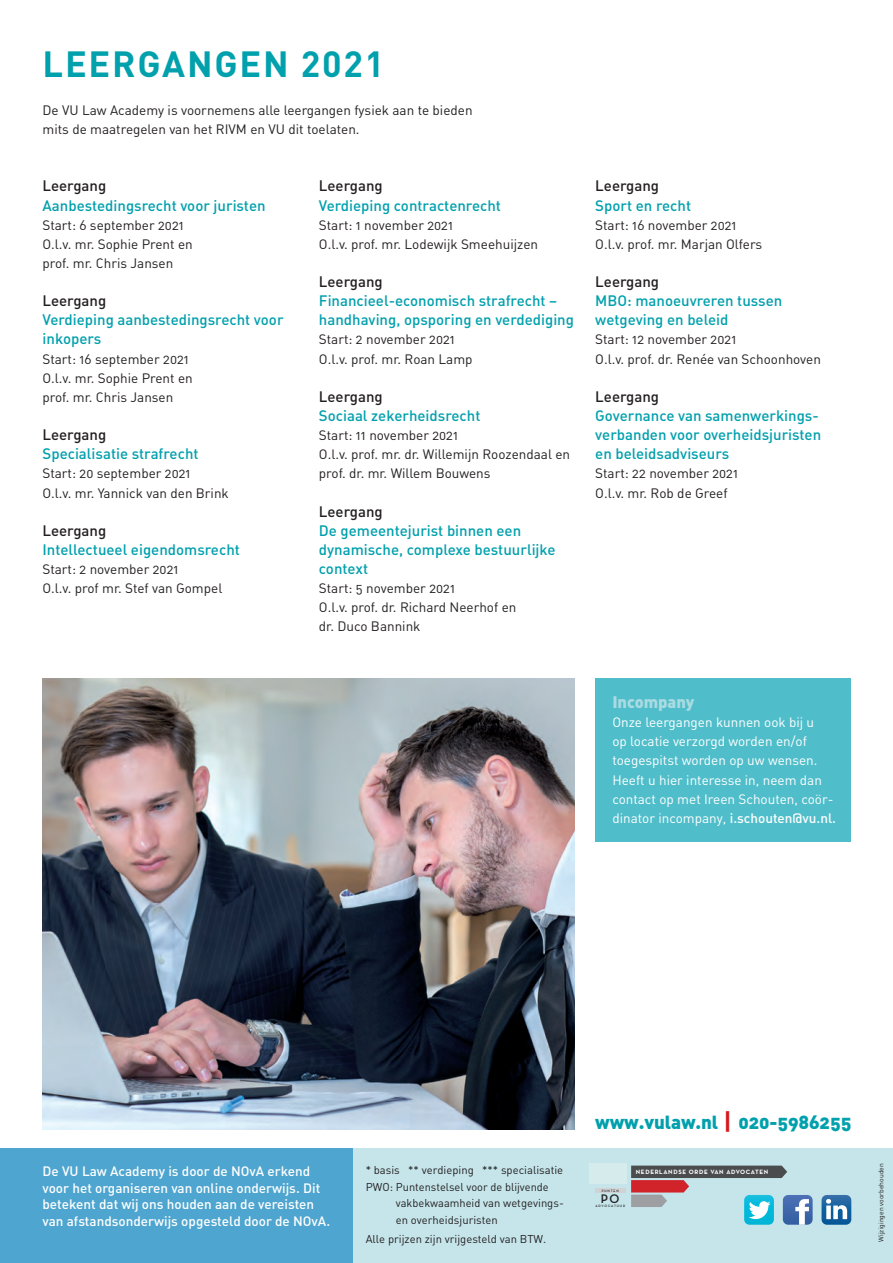
<style>
.page{position:relative;width:893px;height:1263px;background:#fff}
.page>*{position:absolute;margin:0;border:0;box-sizing:border-box;transform-origin:0 0}
.Kop{font:700 36px "DIN";letter-spacing:.05em;color:#00a0ad}
.Tussenkop_2{font:18.75px "DIN Black Alternate";letter-spacing:-.005em;color:#00a0ad}
.Kopje{font:16.5px "DIN Black Alternate";color:#aadbe2}
.Opleiding{font:15px/19.2px "DIN Medium Alternate";color:#00a0ad}
.Opleiding-2{font:15px "DIN Medium Alternate";color:#231f20}
.t1{font:13.5px/19.2px "DIN Regular Alternate";color:#231f20}
.t2{font:13.5px/19.2px "DIN Regular Alternate";color:#fff}
.t3{font:13.5px/16.5px "DIN Medium Alternate";color:#fff}
.t4{font:700 12.6px "Neutra Disp";color:#231f20}
.Tussenkop_2-2{font:11.25px/16.5px "DIN Regular Alternate";color:#231f20}
.t5{font:6.75px "DIN Regular Alternate";color:#231f20}
.t6{font:700 6.3px "Neutra Text";letter-spacing:.1em;color:#fff}
.t7{font:700 3.45px "Neutra Disp";letter-spacing:.25em;color:#231f20}
.s1{font-family:"DIN Medium Alternate"}
.s2{font-family:"DIN Bold Alternate";font-size:24px;color:#d7171f}
</style>
<div class="page">
<div style="left:595px;top:678px;width:255px;height:164px;background:#50beca"></div>
<div style="left:0;top:1148px;width:893px;height:115px;background:#c5e5ea"></div>
<div style="left:0;top:1148px;width:353px;height:115px;background:#4ea5cf"></div>
<hr style="left:595px;top:1188px;width:31px;height:4px;background:#d1d2d4">
<div style="left:589px;top:1163px;width:38px;height:20px;background:#d6ebeb"></div>
<svg style="left:631px;top:1165px;width:182px;height:60px"></svg>
<svg style="left:821px;top:1195px;width:30px;height:30px"></svg>
<img style="left:43px;top:678px;width:531px;height:451px">
<p class="Kop" style="left:43px;top:40px;width:343px">LEERGANGEN 2021</p>
<p class="t1" style="left:43px;top:100px;width:432px">De VU Law Academy is voornemens alle leergangen fysiek aan te bieden</p>
<p class="t1" style="left:43px;top:119px;width:319px">mits de maatregelen van het RIVM en VU dit toelaten.</p>
<p class="Opleiding-2" style="left:43px;top:176px;width:65px">Leergang</p>
<p class="Opleiding" style="left:43px;top:195px;width:225px">Aanbestedingsrecht voor juristen</p>
<p class="t1" style="left:43px;top:215px;width:143px">Start: 6 september 2021</p>
<p class="t1" style="left:43px;top:234px;width:152px">O.l.v. mr. Sophie Prent en</p>
<p class="t1" style="left:43px;top:253px;width:132px">prof. mr. Chris Jansen</p>
<p class="Opleiding-2" style="left:43px;top:291px;width:65px">Leergang</p>
<p class="Opleiding" style="left:43px;top:310px;width:243px">Verdieping aanbestedingsrecht voor inkopers</p>
<p class="t1" style="left:43px;top:349px;width:148px">Start: 16 september 2021</p>
<p class="t1" style="left:43px;top:368px;width:152px">O.l.v. mr. Sophie Prent en</p>
<p class="t1" style="left:43px;top:387px;width:132px">prof. mr. Chris Jansen</p>
<p class="Opleiding-2" style="left:43px;top:425px;width:65px">Leergang</p>
<p class="Opleiding" style="left:43px;top:444px;width:158px">Specialisatie strafrecht</p>
<p class="t1" style="left:43px;top:464px;width:150px">Start: 20 september 2021</p>
<p class="t1" style="left:43px;top:483px;width:188px">O.l.v. mr. Yannick van den Brink</p>
<p class="Opleiding-2" style="left:43px;top:521px;width:65px">Leergang</p>
<p class="Opleiding" style="left:43px;top:539px;width:199px">Intellectueel eigendomsrecht</p>
<p class="t1" style="left:43px;top:559px;width:137px">Start: 2 november 2021</p>
<p class="t1" style="left:43px;top:578px;width:181px">O.l.v. prof mr. Stef van Gompel</p>
<p class="Opleiding-2" style="left:319px;top:176px;width:65px">Leergang</p>
<p class="Opleiding" style="left:319px;top:195px;width:184px">Verdieping contractenrecht</p>
<p class="t1" style="left:319px;top:215px;width:136px">Start: 1 november 2021</p>
<p class="t1" style="left:319px;top:234px;width:221px">O.l.v. prof. mr. Lodewijk Smeehuijzen</p>
<p class="Opleiding-2" style="left:319px;top:272px;width:65px">Leergang</p>
<p class="Opleiding" style="left:319px;top:291px;width:257px">Financieel-economisch strafrecht – handhaving, opsporing en verdediging</p>
<p class="t1" style="left:319px;top:330px;width:137px">Start: 2 november 2021</p>
<p class="t1" style="left:319px;top:349px;width:155px">O.l.v. prof. mr. Roan Lamp</p>
<p class="Opleiding-2" style="left:319px;top:387px;width:65px">Leergang</p>
<p class="Opleiding" style="left:319px;top:405px;width:163px">Sociaal zekerheidsrecht</p>
<p class="t1" style="left:319px;top:425px;width:141px">Start: 11 november 2021</p>
<p class="t1" style="left:319px;top:444px;width:253px">O.l.v. prof. mr. dr. Willemijn Roozendaal en prof. dr. mr. Willem Bouwens</p>
<p class="Opleiding-2" style="left:319px;top:502px;width:65px">Leergang</p>
<p class="Opleiding" style="left:319px;top:520px;width:204px">De gemeentejurist binnen een</p>
<p class="Opleiding" style="left:319px;top:539px;width:238px">dynamische, complexe bestuurlijke context</p>
<p class="t1" style="left:319px;top:578px;width:138px">Start: 5 november 2021</p>
<p class="t1" style="left:319px;top:598px;width:199px">O.l.v. prof. dr. Richard Neerhof en</p>
<p class="t1" style="left:319px;top:617px;width:103px">dr. Duco Bannink</p>
<p class="Opleiding-2" style="left:595px;top:176px;width:65px">Leergang</p>
<p class="Opleiding" style="left:595px;top:195px;width:97px">Sport en recht</p>
<p class="t1" style="left:595px;top:215px;width:143px">Start: 16 november 2021</p>
<p class="t1" style="left:595px;top:234px;width:169px">O.l.v. prof. mr. Marjan Olfers</p>
<p class="Opleiding-2" style="left:595px;top:272px;width:65px">Leergang</p>
<p class="Opleiding" style="left:595px;top:291px;width:188px">MBO: manoeuvreren tussen</p>
<p class="Opleiding" style="left:595px;top:310px;width:135px">wetgeving en beleid</p>
<p class="t1" style="left:595px;top:330px;width:143px">Start: 12 november 2021</p>
<p class="t1" style="left:595px;top:349px;width:227px">O.l.v. prof. dr. Renée van Schoonhoven</p>
<p class="Opleiding-2" style="left:595px;top:387px;width:65px">Leergang</p>
<p class="Opleiding" style="left:595px;top:405px;width:227px">Governance van samenwerkings&shy;verbanden voor overheidsjuristen en beleidsadviseurs</p>
<p class="t1" style="left:595px;top:464px;width:144px">Start: 22 november 2021</p>
<p class="t1" style="left:595px;top:483px;width:134px">O.l.v. mr. Rob de Greef</p>
<p class="Kopje" style="left:612px;top:691px;width:84px">Incompany</p>
<p class="t2" style="left:612px;top:712px;width:225px">Onze leergangen kunnen ook bij u<br>op locatie verzorgd worden en/of toegespitst worden op uw wensen.<br>Heeft u hier interesse in, neem dan contact op met Ireen Schouten, coör&shy;dinator incompany, <span class="s1">i.schouten@vu.nl.</span></p>
<p class="Tussenkop_2" style="left:595px;top:1109px;width:258px">www.vulaw.nl <span class="s2">|</span> 020-5986255</p>
<p class="Tussenkop_2-2" style="left:366px;top:1162px;width:199px">* basis ** verdieping *** specialisatie</p>
<p class="Tussenkop_2-2" style="left:396px;top:1178px;width:169px;text-indent:-30px">PWO: Puntenstelsel voor de blijvende vakbekwaamheid van wetgevings&shy;en overheidsjuristen</p>
<p class="Tussenkop_2-2" style="left:366px;top:1231px;width:182px">Alle prijzen zijn vrijgesteld van BTW.</p>
<p class="t3" style="left:43px;top:1163px;width:289px">De VU Law Academy is door de NOvA erkend voor het organiseren van online onderwijs. Dit betekent dat wij ons houden aan de vereisten van afstandsonderwijs opgesteld door de NOvA.</p>
<p class="t6" style="left:636px;top:1168px;width:134px">NEDERLANDSE ORDE VAN ADVOCATEN</p>
<p class="t7" style="left:602px;top:1189px;width:19px">PUNTEN</p>
<p class="t7" style="left:596px;top:1204px;width:31px">ADVOCATUUR</p>
<p class="t4" style="left:601px;top:1192px;width:20px">PO</p>
<p class="t5" style="left:877px;top:1242px;width:80px;rotate:-90deg">Wijzigingen voorbehouden</p>
</div>
